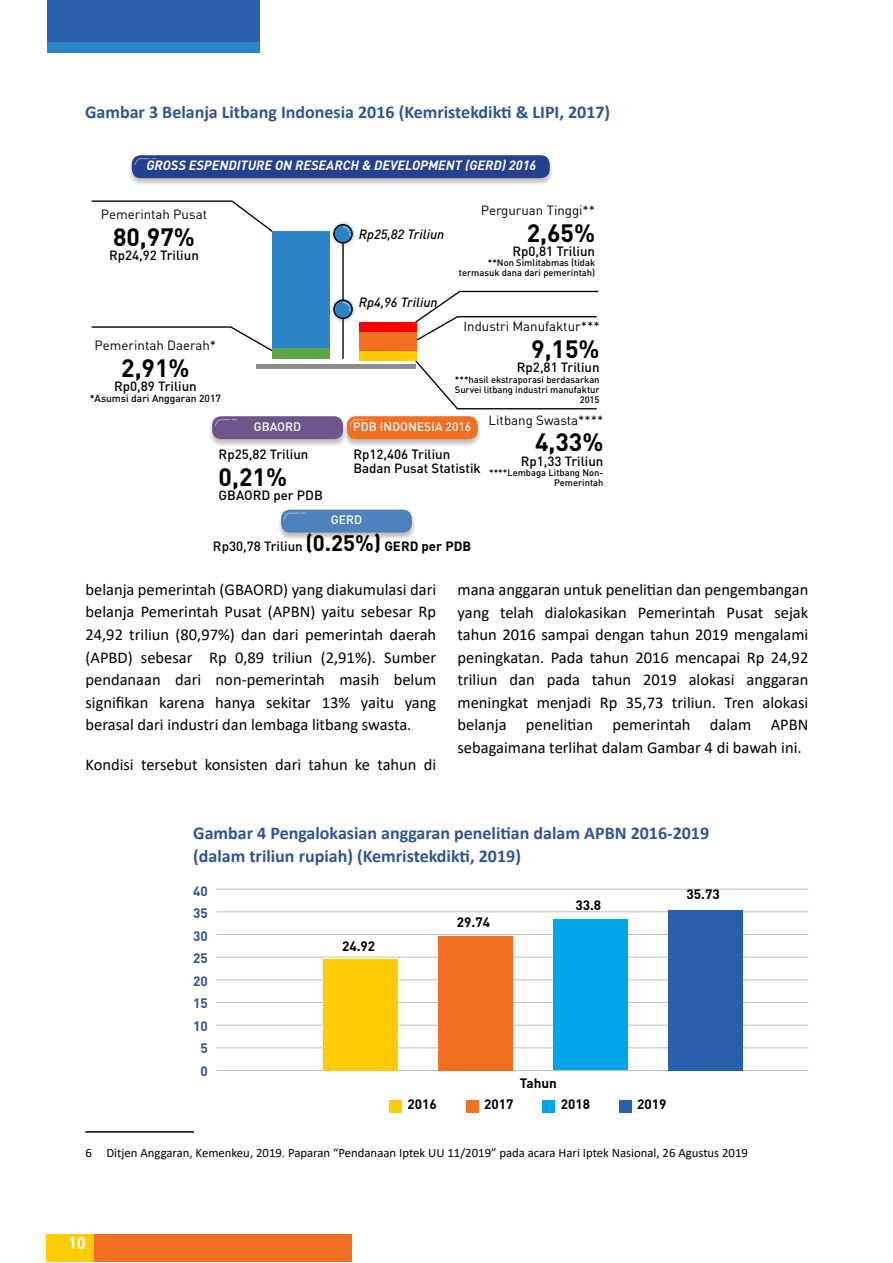
<style>
.page{position:relative;width:893px;height:1263px;background:#fff}
.page>*{position:absolute;margin:0;border:0;box-sizing:border-box;transform-origin:0 0}
.t1{font:700 24.75px "DIN Pro";color:#000}
.t2{font:700 18px/22.5px "Calibri";color:#2f5496}
.t3{font:16.5px/22.5px "Calibri";color:#000;text-align:justify}
.t4{font:700 16.5px "DIN Pro";color:#fff}
.t5{font:700 13.5px "DIN Pro";color:#000}
.t6{font:700 13.5px/22.5px "DIN Pro";color:#2f5496;text-align:center}
.t7{font:500 13.2px/14.2px "DIN Pro";color:#000}
.t8{font:13.2px "DIN Pro";color:#000}
.t9{font:italic 700 13.2px "DIN Pro";color:#fff}
.t10{font:italic 500 13.2px "DIN Pro";color:#000}
.t11{font:12.75px "Calibri";color:#000}
.t12{font:500 12.15px "DIN Pro";color:#fff}
.t13{font:500 10.2px "DIN Pro";color:#000}
.t14{font:500 9.3px/10.1px "DIN Pro";color:#000;text-align:right}
.s1{font-weight:700;font-size:22.05px}
.s2{font-weight:700}
</style>
<div class="page">
<div style="left:46px;top:1234px;width:306px;height:28px;background:#f36f21"></div>
<div style="left:46px;top:1234px;width:48px;height:28px;background:#ffcb05"></div>
<div style="left:47px;top:0;width:212px;height:43px;background:#2960ad"></div>
<div style="left:47px;top:43px;width:212px;height:10px;background:#2a84c6"></div>
<hr style="left:85px;top:1131px;width:109px;height:2px;background:#000">
<hr style="left:342px;top:237px;width:2px;height:122px;background:#000">
<div style="left:330px;top:220px;width:27px;height:28px;background:#000;opacity:.35"></div>
<svg style="left:334px;top:225px;width:18px;height:18px"></svg>
<div style="left:333px;top:224px;width:20px;height:20px;border:1px solid #000;border-radius:50%"></div>
<svg style="left:342px;top:226px;width:9px;height:10px"></svg>
<div style="left:330px;top:295px;width:27px;height:28px;background:#000;opacity:.35"></div>
<svg style="left:334px;top:300px;width:18px;height:18px"></svg>
<div style="left:333px;top:299px;width:20px;height:20px;border:1px solid #000;border-radius:50%"></div>
<svg style="left:342px;top:301px;width:9px;height:11px"></svg>
<svg style="left:91px;top:200px;width:182px;height:34px"></svg>
<svg style="left:91px;top:326px;width:182px;height:27px"></svg>
<svg style="left:414px;top:290px;width:185px;height:52px"></svg>
<svg style="left:413px;top:358px;width:184px;height:52px"></svg>
<div style="left:256px;top:364px;width:159px;height:5px;background:#8a8c8e"></div>
<div style="left:208px;top:416px;width:139px;height:31px;background:#000;opacity:.25"></div>
<div style="left:212px;top:416px;width:131px;height:23px;background:#6e558b;border-radius:9px"></div>
<svg style="left:214px;top:419px;width:22px;height:7px"></svg>
<div style="left:277px;top:509px;width:139px;height:31px;background:#000;opacity:.25"></div>
<div style="left:281px;top:510px;width:131px;height:23px;background:#4f81bd;border-radius:9px"></div>
<svg style="left:283px;top:512px;width:22px;height:8px"></svg>
<div style="left:342px;top:416px;width:140px;height:31px;background:#000;opacity:.25"></div>
<div style="left:347px;top:416px;width:131px;height:23px;background:#f36f21;border-radius:9px"></div>
<svg style="left:349px;top:419px;width:22px;height:7px"></svg>
<div style="left:127px;top:155px;width:427px;height:31px;background:#000;opacity:.25"></div>
<div style="left:132px;top:155px;width:418px;height:23px;background:#25408f;border-radius:9px"></div>
<svg style="left:134px;top:158px;width:22px;height:7px"></svg>
<div style="left:273px;top:231px;width:57px;height:117px;background:#2a84c6"></div>
<div style="left:273px;top:348px;width:57px;height:11px;background:#5da846"></div>
<div style="left:359px;top:322px;width:57px;height:11px;background:#f00"></div>
<div style="left:359px;top:333px;width:57px;height:18px;background:#f36f21"></div>
<div style="left:359px;top:351px;width:57px;height:9px;background:#ffcb05"></div>
<hr style="left:216px;top:889px;width:592px;height:1px;background:#bcbec0">
<hr style="left:216px;top:911px;width:592px;height:1px;background:#bcbec0">
<hr style="left:216px;top:934px;width:592px;height:1px;background:#bcbec0">
<hr style="left:216px;top:957px;width:592px;height:1px;background:#bcbec0">
<hr style="left:216px;top:979px;width:592px;height:1px;background:#bcbec0">
<hr style="left:216px;top:1002px;width:592px;height:1px;background:#bcbec0">
<hr style="left:216px;top:1025px;width:592px;height:1px;background:#bcbec0">
<hr style="left:216px;top:1047px;width:592px;height:1px;background:#bcbec0">
<hr style="left:216px;top:1070px;width:592px;height:1px;background:#bcbec0">
<div style="left:324px;top:959px;width:74px;height:111px;background:#ffcb05"></div>
<div style="left:438px;top:936px;width:75px;height:134px;background:#f36f21"></div>
<div style="left:553px;top:919px;width:75px;height:151px;background:#00a4e7"></div>
<div style="left:668px;top:910px;width:74px;height:160px;background:#2960ad"></div>
<div style="left:389px;top:1099px;width:13px;height:13px;background:#ffcb05"></div>
<div style="left:466px;top:1099px;width:13px;height:13px;background:#f36f21"></div>
<div style="left:543px;top:1099px;width:12px;height:13px;background:#00a4e7"></div>
<div style="left:619px;top:1099px;width:13px;height:13px;background:#2960ad"></div>
<p class="t2" style="left:85px;top:100px;width:527px">Gambar 3 Belanja Litbang Indonesia 2016 (Kemristekdikti &amp; LIPI, 2017)</p>
<p class="t9" style="left:146px;top:154px;width:391px">GROSS ESPENDITURE ON RESEARCH &amp; DEVELOPMENT (GERD) 2016</p>
<p class="t8" style="left:101px;top:204px;width:108px">Pemerintah Pusat</p>
<h1 class="t1" style="left:113px;top:216px;width:83px">80,97%</h1>
<p class="t7" style="left:109px;top:247px;width:91px">Rp24,92 Triliun</p>
<p class="t10" style="left:359px;top:224px;width:87px">Rp25,82 Triliun</p>
<p class="t10" style="left:359px;top:291px;width:80px">Rp4,96 Triliun</p>
<p class="t8" style="left:481px;top:200px;width:116px">Perguruan Tinggi**</p>
<h1 class="t1" style="left:527px;top:212px;width:70px">2,65%</h1>
<p class="t7" style="left:512px;top:243px;width:84px">Rp0,81 Triliun</p>
<p class="t14" style="left:459px;top:257px;width:138px">**Non Simlitabmas (tidak termasuk dana dari pemerintah)</p>
<p class="t8" style="left:463px;top:316px;width:138px">Industri Manufaktur***</p>
<h1 class="t1" style="left:531px;top:329px;width:70px">9,15%</h1>
<p class="t7" style="left:517px;top:359px;width:84px">Rp2,81 Triliun</p>
<p class="t14" style="left:455px;top:373px;width:146px">***hasil ekstraporasi berdasarkan<br>Survei litbang industri manufaktur<br>2015</p>
<p class="t8" style="left:489px;top:409px;width:116px">Litbang Swasta****</p>
<h1 class="t1" style="left:535px;top:422px;width:70px">4,33%</h1>
<p class="t7" style="left:521px;top:452px;width:84px">Rp1,33 Triliun</p>
<p class="t14" style="left:489px;top:466px;width:116px">****Lembaga Litbang Non-<br>Pemerintah</p>
<p class="t8" style="left:95px;top:335px;width:123px">Pemerintah Daerah*</p>
<h1 class="t1" style="left:121px;top:347px;width:70px">2,91%</h1>
<p class="t7" style="left:114px;top:378px;width:84px">Rp0,89 Triliun</p>
<p class="t13" style="left:90px;top:390px;width:133px">*Asumsi dari Anggaran 2017</p>
<p class="t12" style="left:254px;top:417px;width:49px">GBAORD</p>
<p class="t12" style="left:353px;top:417px;width:120px">PDB INDONESIA 2016</p>
<p class="t7" style="left:353px;top:446px;width:129px">Rp12,406 Triliun<br>Badan Pusat Statistik</p>
<p class="t7" style="left:219px;top:446px;width:91px">Rp25,82 Triliun</p>
<h1 class="t1" style="left:219px;top:456px;width:70px">0,21%</h1>
<p class="t7" style="left:219px;top:487px;width:106px">GBAORD per PDB</p>
<p class="t7" style="left:213px;top:538px;width:260px">Rp30,78 Triliun <span class="s1">(0.25%)</span> <span class="s2">GERD per PDB</span></p>
<p class="t12" style="left:331px;top:510px;width:33px">GERD</p>
<p class="t3" style="left:85px;top:578px;width:352px">belanja pemerintah (GBAORD) yang diakumulasi dari belanja Pemerintah Pusat (APBN) yaitu sebesar Rp 24,92 triliun (80,97%) dan dari pemerintah daerah (APBD) sebesar Rp 0,89 triliun (2,91%). Sumber pendanaan dari non-pemerintah masih belum signifikan karena hanya sekitar 13% yaitu yang berasal dari industri dan lembaga litbang swasta.</p>
<p class="t3" style="left:85px;top:752px;width:352px">Kondisi tersebut konsisten dari tahun ke tahun di</p>
<p class="t3" style="left:458px;top:578px;width:352px">mana anggaran untuk penelitian dan pengembangan yang telah dialokasikan Pemerintah Pusat sejak tahun 2016 sampai dengan tahun 2019 mengalami peningkatan. Pada tahun 2016 mencapai Rp 24,92 triliun dan pada tahun 2019 alokasi anggaran meningkat menjadi Rp 35,73 triliun. Tren alokasi belanja penelitian pemerintah dalam APBN sebagaimana terlihat dalam Gambar 4 di bawah ini.</p>
<p class="t2" style="left:193px;top:822px;width:517px">Gambar 4 Pengalokasian anggaran penelitian dalam APBN 2016-2019 (dalam triliun rupiah) (Kemristekdikti, 2019)</p>
<p class="t6" style="left:193px;top:878px;width:16px">40<br>35<br>30<br>25<br>20<br>15<br>10<br>5<br>0</p>
<p class="t5" style="left:686px;top:883px;width:35px">35.73</p>
<p class="t5" style="left:575px;top:894px;width:27px">33.8</p>
<p class="t5" style="left:457px;top:911px;width:35px">29.74</p>
<p class="t5" style="left:342px;top:935px;width:35px">24.92</p>
<p class="t5" style="left:520px;top:1072px;width:39px">Tahun</p>
<p class="t5" style="left:408px;top:1093px;width:31px">2016</p>
<p class="t5" style="left:484px;top:1093px;width:31px">2017</p>
<p class="t5" style="left:561px;top:1093px;width:31px">2018</p>
<p class="t5" style="left:637px;top:1093px;width:31px">2019</p>
<p class="t11" style="left:85px;top:1144px;width:664px">6 Ditjen Anggaran, Kemenkeu, 2019. Paparan “Pendanaan Iptek UU 11/2019” pada acara Hari Iptek Nasional, 26 Agustus 2019</p>
<p class="t4" style="left:68px;top:1229px;width:19px">10</p>
</div>
